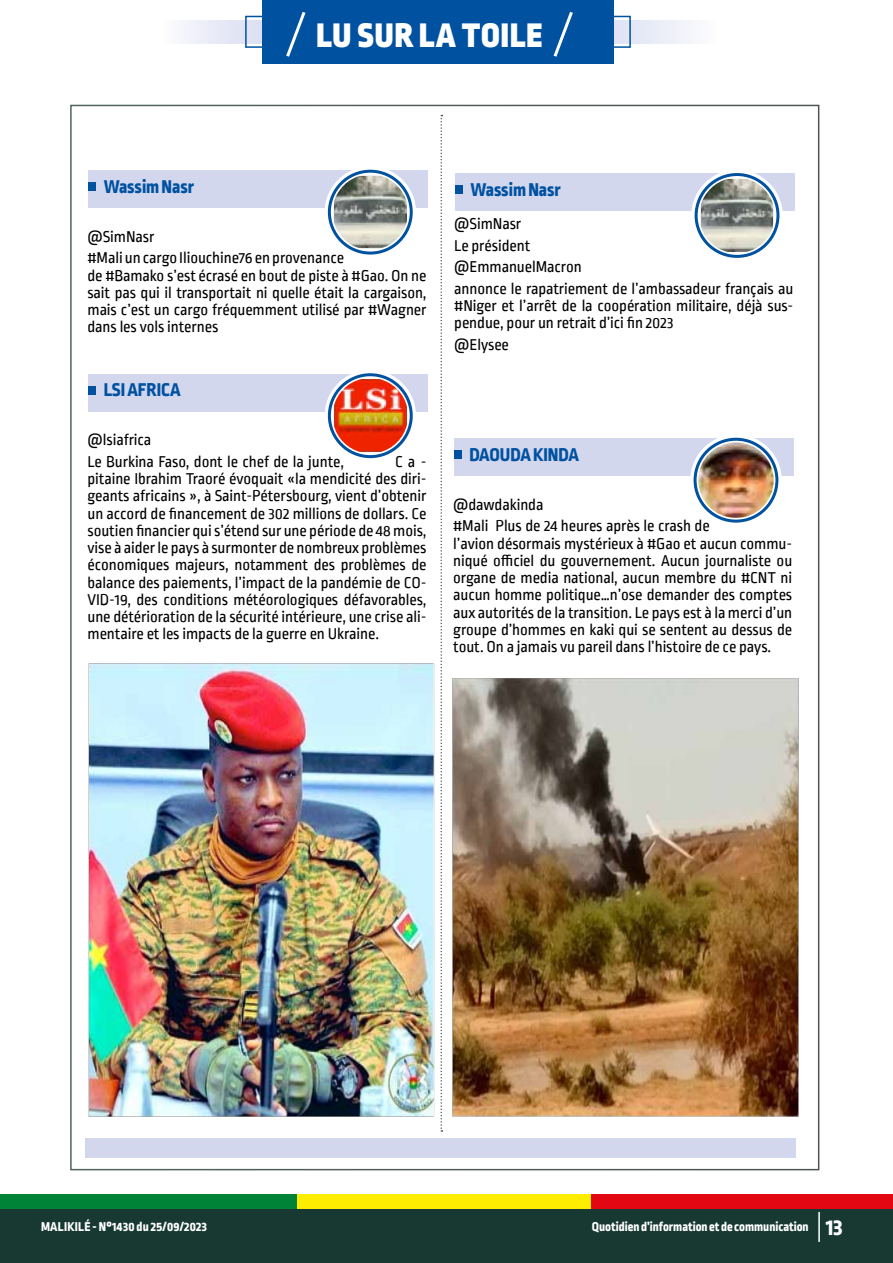
<style>
.page{position:relative;width:893px;height:1263px;background:#fff}
.page>*{position:absolute;margin:0;border:0;box-sizing:border-box;transform-origin:0 0}
.t1{font:900 36px "Ropa Sans Pro";letter-spacing:.03em;color:#fff}
.t2{font:800 19.5px "Ropa Sans Pro";color:#0052a1}
.t3{font:16.5px/17.2px "Ropa Sans PTT";letter-spacing:-.005em;color:#000}
.t4{font:800 13.5px "Ropa Sans Pro";color:#fff}
.t5{font:800 13.5px "Ropa Sans Pro";letter-spacing:.02em;color:#fff}
.s1{font-size:24px}
</style>
<div class="page">
<div style="left:0;top:1195px;width:297px;height:17px;background:#008237"></div>
<div style="left:297px;top:1195px;width:297px;height:17px;background:#ffed00"></div>
<div style="left:592px;top:1195px;width:301px;height:17px;background:#e30613"></div>
<div style="left:0;top:1209px;width:893px;height:54px;background:#173932"></div>
<hr style="left:818px;top:1212px;width:2px;height:30px;background:#fff">
<svg style="left:184px;top:21px;width:507px;height:23px"></svg>
<div style="left:245px;top:16px;width:386px;height:32px;border:2px solid #0052a1"></div>
<div style="left:262px;top:0;width:352px;height:64px;background:#0052a1"></div>
<svg style="left:286px;top:11px;width:20px;height:46px"></svg>
<svg style="left:553px;top:11px;width:20px;height:46px"></svg>
<div style="left:85px;top:1138px;width:711px;height:20px;background:#d3d7ee"></div>
<svg style="left:440px;top:115px;width:2px;height:1017px"></svg>
<div style="left:89px;top:170px;width:339px;height:37px;background:#d3d7ee"></div>
<div style="left:89px;top:182px;width:7px;height:9px;background:#0052a1"></div>
<div style="left:455px;top:174px;width:340px;height:37px;background:#d3d7ee"></div>
<div style="left:455px;top:186px;width:8px;height:8px;background:#0052a1"></div>
<div style="left:89px;top:374px;width:339px;height:37px;background:#d3d7ee"></div>
<div style="left:89px;top:386px;width:7px;height:8px;background:#0052a1"></div>
<div style="left:454px;top:438px;width:340px;height:38px;background:#d3d7ee"></div>
<div style="left:454px;top:451px;width:8px;height:8px;background:#0052a1"></div>
<svg style="left:325px;top:166px;width:91px;height:92px"></svg>
<svg style="left:329px;top:171px;width:82px;height:82px"></svg>
<div style="left:328px;top:170px;width:85px;height:85px;border:3px solid #0052a1;border-radius:50%"></div>
<img style="left:333px;top:175px;width:74px;height:74px">
<svg style="left:691px;top:170px;width:92px;height:91px"></svg>
<svg style="left:696px;top:175px;width:82px;height:81px"></svg>
<div style="left:695px;top:173px;width:84px;height:85px;border:3px solid #0052a1;border-radius:50%"></div>
<img style="left:700px;top:179px;width:74px;height:73px">
<svg style="left:325px;top:370px;width:91px;height:91px"></svg>
<svg style="left:329px;top:375px;width:82px;height:82px"></svg>
<div style="left:328px;top:373px;width:85px;height:85px;border:3px solid #0052a1;border-radius:50%"></div>
<img style="left:333px;top:379px;width:74px;height:73px">
<svg style="left:690px;top:434px;width:92px;height:92px"></svg>
<svg style="left:695px;top:439px;width:82px;height:82px"></svg>
<div style="left:694px;top:438px;width:84px;height:85px;border:3px solid #0052a1;border-radius:50%"></div>
<img style="left:698px;top:442px;width:76px;height:76px;border-radius:38px">
<img style="left:452px;top:678px;width:347px;height:439px">
<img style="left:89px;top:663px;width:346px;height:454px">
<h1 class="t1" style="left:316px;top:13px;width:228px">LU SUR LA TOILE</h1>
<p class="t2" style="left:104px;top:175px;width:92px">Wassim Nasr</p>
<p class="t2" style="left:470px;top:178px;width:92px">Wassim Nasr</p>
<p class="t3" style="left:88px;top:227px;width:258px;line-height:21.5px">@SimNasr<br>#Mali un cargo Iliouchine76 en provenance</p>
<p class="t3" style="left:88px;top:268px;width:341px;text-align:justify">de #Bamako s’est écrasé en bout de piste à #Gao. On ne sait pas qui il transportait ni quelle était la cargaison, mais c’est un cargo fréquemment utilisé par #Wagner dans les vols internes</p>
<p class="t2" style="left:104px;top:378px;width:78px">LSI AFRICA</p>
<p class="t3" style="left:88px;top:430px;width:258px;line-height:21.5px">@lsiafrica<br>Le Burkina Faso, dont le chef de la junte,</p>
<p class="t3" style="left:88px;top:454px;width:341px;text-align:justify;text-indent:307px">Ca&shy;pitaine Ibrahim Traoré évoquait «la mendicité des diri&shy;geants africains », à Saint-Pétersbourg, vient d’obtenir un accord de financement de 302 millions de dollars. Ce soutien financier qui s’étend sur une période de 48 mois, vise à aider le pays à surmonter de nombreux problèmes économiques majeurs, notamment des problèmes de balance des paiements, l’impact de la pandémie de CO-VID-19, des conditions météorologiques défavorables, une détérioration de la sécurité intérieure, une crise ali&shy;mentaire et les impacts de la guerre en Ukraine.</p>
<p class="t3" style="left:454px;top:214px;width:341px;line-height:21.5px">@SimNasr<br>Le président<br>@EmmanuelMacron<br>annonce le rapatriement de l’ambassadeur français au</p>
<p class="t3" style="left:454px;top:298px;width:340px">#Niger et l’arrêt de la coopération militaire, déjà sus&shy;pendue, pour un retrait d’ici fin 2023</p>
<p class="t3" style="left:454px;top:337px;width:56px">@Elysee</p>
<p class="t2" style="left:469px;top:443px;width:111px">DAOUDA KINDA</p>
<p class="t3" style="left:453px;top:495px;width:258px;line-height:21.5px">@dawdakinda<br>#Mali Plus de 24 heures après le crash de</p>
<p class="t3" style="left:453px;top:536px;width:341px;text-align:justify">l’avion désormais mystérieux à #Gao et aucun commu&shy;niqué officiel du gouvernement. Aucun journaliste ou organe de media national, aucun membre du #CNT ni aucun homme politique…n’ose demander des comptes aux autorités de la transition. Le pays est à la merci d’un groupe d’hommes en kaki qui se sentent au dessus de tout. On a jamais vu pareil dans l’histoire de ce pays.</p>
<p class="t5" style="left:41px;top:1219px;width:168px">MALIKILÉ - N°1430 du 25/09/2023</p>
<p class="t4" style="left:592px;top:1219px;width:252px">Quotidien d’information et de communication <span class="s1">13</span></p>
</div>
